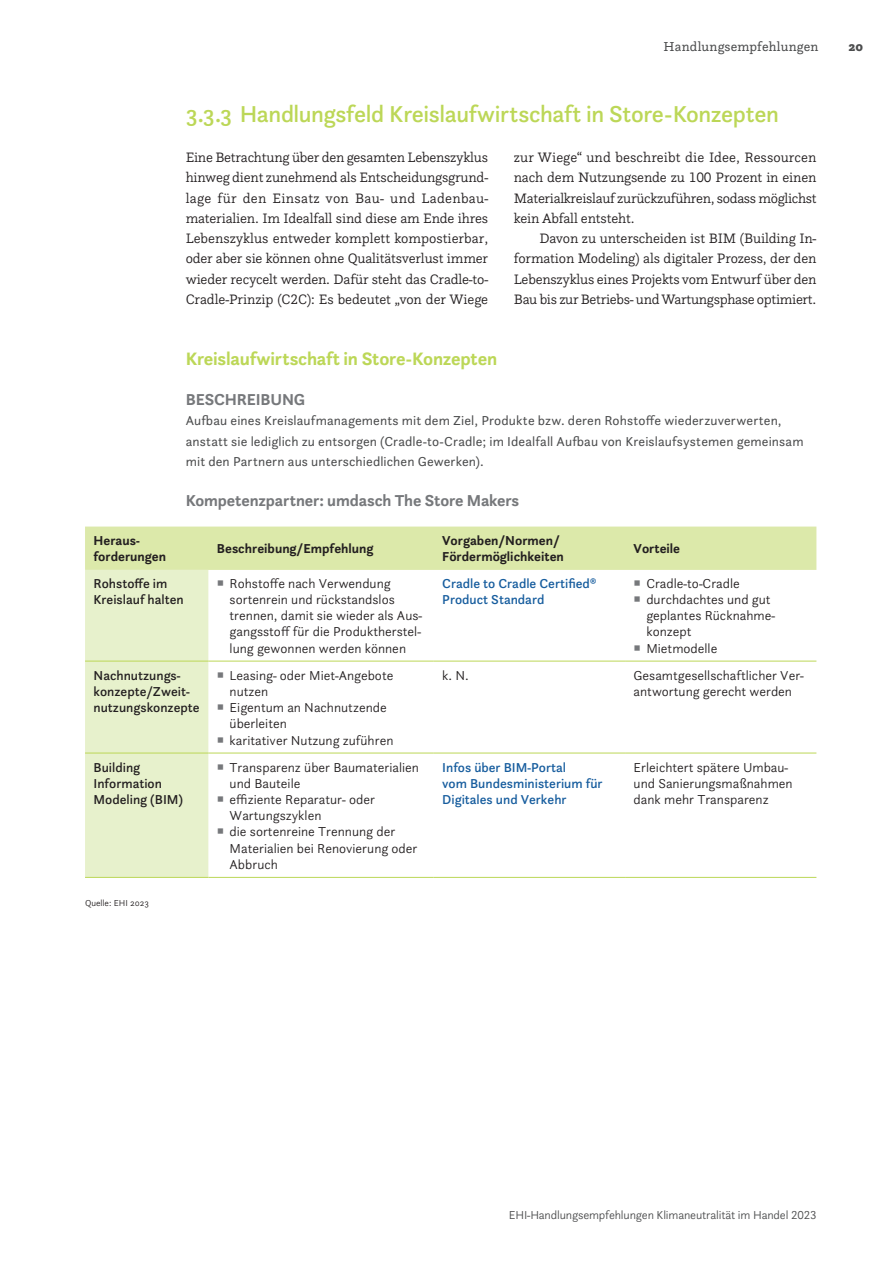
<style>
.page{position:relative;width:893px;height:1263px;background:#fff}
.page>*{position:absolute;margin:0;border:0;box-sizing:border-box;transform-origin:0 0}
.LF_Subline_Kapitel_1{font:500 24px "Questa Sans";letter-spacing:-.015em;color:#bcd757}
.LF_Handlungfeld_Tabe{font:700 18.75px "Questa Sans";letter-spacing:-.015em;color:#bcd757}
.Zwiti_Absatz_Studie{font:700 16.5px "Questa Sans";letter-spacing:-.01em;color:#76787b}
.Fliesstext_ersterAbs{font:300 14.25px/20.2px "Questa Slab";letter-spacing:-.01em;color:#231f20;text-align:justify}
.Fliesstext_eingerück{font:300 14.25px/20.2px "Questa Slab";letter-spacing:-.02em;color:#231f20;text-align:justify}
.LF_Tabelle_Text_link{font:300 13.5px/16.2px "Questa Sans";color:#231f20}
.LF_Abbildung_Subline{font:13.5px/20.2px "Questa Sans";letter-spacing:.01em;color:#4b4c4d}
.LF_Tabelle_Text_link-2{font:500 13.5px/16.2px "Questa Sans";color:#231f20}
.LF_Tabelle_Text_link-3{font:500 13.5px/16.2px "Questa Sans";color:#175d9e}
.LF_Tabelle_Text_link-4{font:700 13.5px/16.2px "Questa Sans";color:#231f20}
.t1{font:13.5px "Questa Slab";letter-spacing:.01em;color:#4b4c4d}
.t2{font:900 13.5px "Questa Slab";color:#4b4c4d}
.t3{font:300 12px "Questa Sans";letter-spacing:-.01em;color:#4b4c4d}
.Foto_Grafik_Quelle_r{font:300 9px "Questa Sans";color:#231f20}
</style>
<div class="page">
<hr style="left:85px;top:877px;width:123px;height:1px;background:#bcd757">
<hr style="left:208px;top:877px;width:226px;height:1px;background:#bcd757">
<hr style="left:434px;top:877px;width:191px;height:1px;background:#bcd757">
<hr style="left:625px;top:877px;width:191px;height:1px;background:#bcd757">
<svg style="left:85px;top:526px;width:731px;height:351px"></svg>
<p class="t1" style="left:663px;top:38px;width:156px">Handlungsempfehlungen</p>
<p class="t2" style="left:848px;top:37px;width:16px">20</p>
<p class="LF_Subline_Kapitel_1" style="left:186px;top:98px;width:595px">3.3.3 Handlungsfeld Kreislaufwirtschaft in Store-Konzepten</p>
<p class="Fliesstext_ersterAbs" style="left:186px;top:147px;width:304px">Eine Betrachtung über den gesamten Lebenszyklus hinweg dient zunehmend als Entscheidungsgrund&shy;lage für den Einsatz von Bau- und Ladenbau&shy;materialien. Im Idealfall sind diese am Ende ihres Lebenszyklus entweder komplett kompostierbar, oder aber sie können ohne Qualitätsverlust immer wieder recycelt werden. Dafür steht das Cradle-to-Cradle-Prinzip (C2C): Es bedeutet „von der Wiege</p>
<p class="Fliesstext_ersterAbs" style="left:514px;top:147px;width:304px">zur Wiege“ und beschreibt die Idee, Ressourcen nach dem Nutzungsende zu 100 Prozent in einen Materialkreislauf zurückzuführen, sodass möglichst kein Abfall entsteht.</p>
<p class="Fliesstext_eingerück" style="left:514px;top:228px;width:304px;text-indent:26px">Davon zu unterscheiden ist BIM (Building In&shy;formation Modeling) als digitaler Prozess, der den Lebenszyklus eines Projekts vom Entwurf über den Bau bis zur Betriebs- und Wartungsphase optimiert.</p>
<p class="LF_Handlungfeld_Tabe" style="left:186px;top:346px;width:313px">Kreislaufwirtschaft in Store-Konzepten</p>
<p class="Zwiti_Absatz_Studie" style="left:186px;top:389px;width:121px">BESCHREIBUNG</p>
<p class="LF_Abbildung_Subline" style="left:186px;top:410px;width:619px">Aufbau eines Kreislaufmanagements mit dem Ziel, Produkte bzw. deren Rohstoffe wiederzuverwerten, anstatt sie lediglich zu entsorgen (Cradle-to-Cradle; im Idealfall Aufbau von Kreislaufsystemen gemeinsam mit den Partnern aus unterschiedlichen Gewerken).</p>
<p class="Zwiti_Absatz_Studie" style="left:186px;top:490px;width:335px">Kompetenzpartner: umdasch The Store Makers</p>
<p class="LF_Tabelle_Text_link-4" style="left:94px;top:532px;width:74px">Heraus&shy;forderungen</p>
<p class="LF_Tabelle_Text_link-4" style="left:217px;top:540px;width:158px">Beschreibung/Empfehlung</p>
<p class="LF_Tabelle_Text_link-4" style="left:442px;top:532px;width:123px">Vorgaben/Normen/<br>Fördermöglichkeiten</p>
<p class="LF_Tabelle_Text_link-4" style="left:634px;top:540px;width:48px">Vorteile</p>
<p class="LF_Tabelle_Text_link-2" style="left:94px;top:575px;width:92px">Rohstoffe im<br>Kreislauf halten</p>
<p class="LF_Tabelle_Text_link" style="left:230px;top:575px;width:194px">Rohstoffe nach Verwendung sortenrein und rückstandslos trennen, damit sie wieder als Aus&shy;gangsstoff für die Produktherstel&shy;lung gewonnen werden können</p>
<p class="LF_Tabelle_Text_link-3" style="left:442px;top:575px;width:156px">Cradle to Cradle Certified®<br>Product Standard</p>
<p class="LF_Tabelle_Text_link" style="left:646px;top:575px;width:95px">Cradle-to-Cradle</p>
<p class="LF_Tabelle_Text_link" style="left:646px;top:591px;width:130px">durchdachtes und gut geplantes Rücknahme&shy;konzept</p>
<p class="LF_Tabelle_Text_link" style="left:646px;top:640px;width:73px">Mietmodelle</p>
<p class="LF_Tabelle_Text_link-2" style="left:94px;top:667px;width:108px">Nachnutzungs&shy;konzepte/Zweit&shy;nutzungskonzepte</p>
<p class="LF_Tabelle_Text_link" style="left:230px;top:667px;width:165px">Leasing- oder Miet-Angebote nutzen</p>
<p class="LF_Tabelle_Text_link" style="left:230px;top:699px;width:159px">Eigentum an Nachnutzende überleiten</p>
<p class="LF_Tabelle_Text_link" style="left:230px;top:731px;width:165px">karitativer Nutzung zuführen</p>
<p class="LF_Tabelle_Text_link-2" style="left:94px;top:759px;width:91px">Building<br>Information<br>Modeling (BIM)</p>
<p class="LF_Tabelle_Text_link" style="left:230px;top:759px;width:191px">Transparenz über Baumaterialien und Bauteile</p>
<p class="LF_Tabelle_Text_link" style="left:230px;top:791px;width:147px">effiziente Reparatur- oder<br>Wartungszyklen</p>
<p class="LF_Tabelle_Text_link" style="left:230px;top:823px;width:189px">die sortenreine Trennung der<br>Materialien bei Renovierung oder<br>Abbruch</p>
<p class="Foto_Grafik_Quelle_r" style="left:85px;top:897px;width:66px">Quelle: EHI 2023</p>
<p class="LF_Tabelle_Text_link" style="left:442px;top:667px;width:28px">k. N.</p>
<p class="LF_Tabelle_Text_link" style="left:634px;top:667px;width:172px">Gesamtgesellschaftlicher Ver&shy;antwortung gerecht werden</p>
<p class="LF_Tabelle_Text_link-3" style="left:442px;top:759px;width:125px">Infos über BIM-Portal</p>
<p class="LF_Tabelle_Text_link-3" style="left:442px;top:775px;width:162px">vom Bundesministerium für<br>Digitales und Verkehr</p>
<p class="LF_Tabelle_Text_link" style="left:634px;top:759px;width:161px">Erleichtert spätere Umbau&shy;und Sanierungsmaßnahmen dank mehr Transparenz</p>
<p class="t3" style="left:509px;top:1207px;width:309px">EHI-Handlungsempfehlungen Klimaneutralität im Handel 2023</p>
</div>
